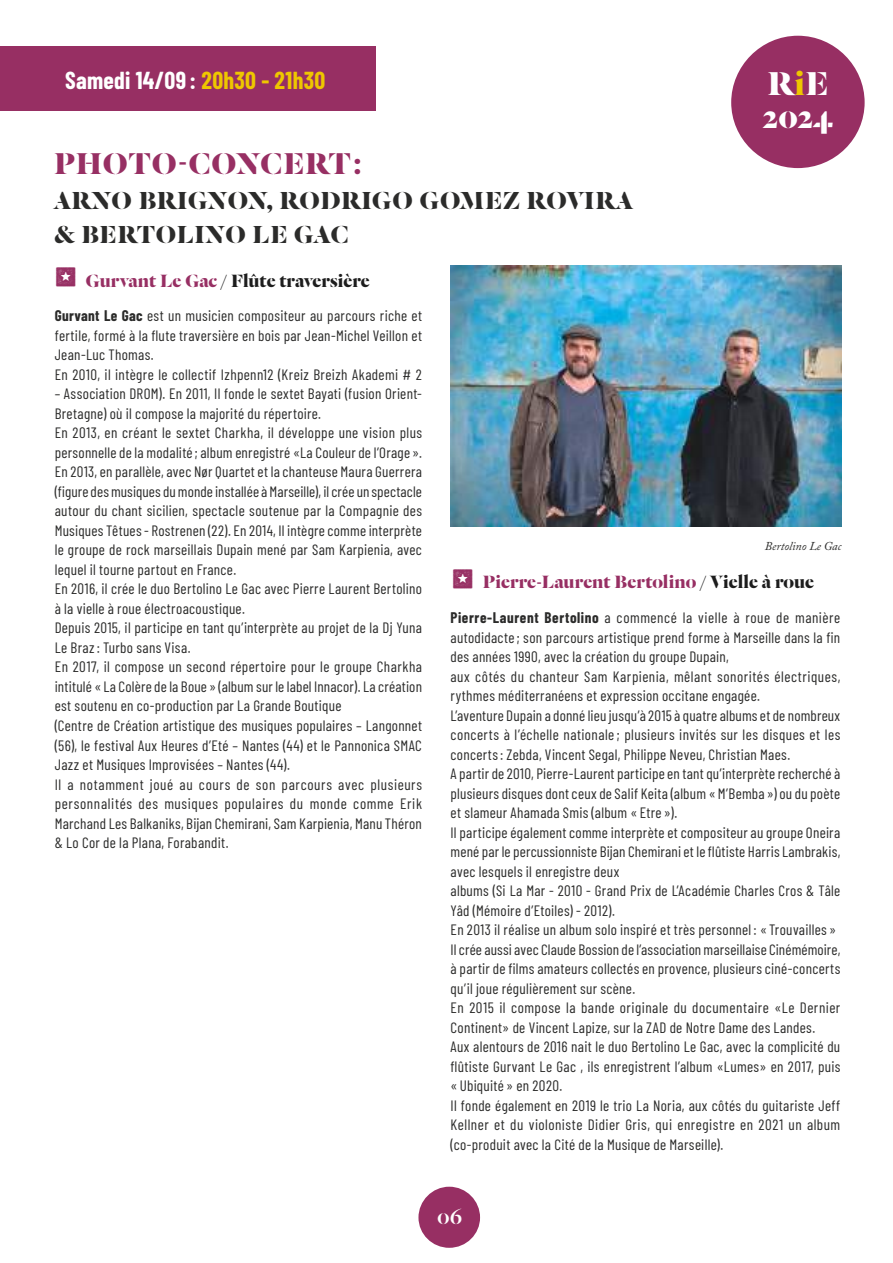
<style>
.page{position:relative;width:893px;height:1263px;background:#fff}
.page>*{position:absolute;margin:0;border:0;box-sizing:border-box;transform-origin:0 0}
.t1{font:700 36.3px/32.5px "Dala Floda";letter-spacing:.005em;color:#fff}
.t2{font:700 33px "Dala Floda";letter-spacing:.02em;color:#972f63}
.t3{font:30.6px "Veneer Extras";color:#972f63}
.t4{font:700 27px/34.5px "Dala Floda";letter-spacing:.02em;color:#2b2b2a}
.t5{font:24.75px "Dala Floda Roman No.2";color:#fff}
.t6{font:700 24px "Barlow Condensed";letter-spacing:.01em;color:#fff}
.t7{font:700 19.5px "Dala Floda";color:#972f63}
.t8{font:700 19.5px "Dala Floda";color:#1d1d1d}
.t9{font:15px/19.5px "Barlow Condensed";letter-spacing:.02em;color:#2b2b2a}
.t10{font:italic 12px "Adobe Caslon Pro";color:#2b2b2a}
.s1{color:#eec700}
.s2{color:#972f63}
.s3{font-weight:700}
.s4{color:#1d1d1d}
</style>
<div class="page">
<div style="left:418px;top:1187px;width:62px;height:61px;background:#972f63;border-radius:50%"></div>
<div style="left:731px;top:36px;width:134px;height:132px;background:#972f63;border-radius:50%"></div>
<div style="left:0;top:47px;width:375px;height:64px;background:#972f63"></div>
<img style="left:451px;top:266px;width:390px;height:261px">
<h3 class="t6" style="left:65px;top:64px;width:262px">Samedi 14/09 : <span class="s1">20h30 - 21h30</span></h3>
<h2 class="t2" style="left:54px;top:141px;width:309px">PHOTO-CONCERT :</h2>
<h3 class="t4" style="left:54px;top:182px;width:580px">ARNO BRIGNON, RODRIGO GOMEZ ROVIRA &amp; BERTOLINO LE GAC</h3>
<h3 class="t3" style="left:55px;top:260px;width:24px">1</h3>
<h3 class="t8" style="left:86px;top:267px;width:286px"><span class="s2">Gurvant Le Gac</span> / Flûte traversière</h3>
<h1 class="t1" style="left:763px;top:66px;width:72px">R<span class="s1">i</span>E<br>2024</h1>
<p class="t9" style="left:55px;top:305px;width:369px"><span class="s3">Gurvant Le Gac</span> est un musicien compositeur au parcours riche et fertile, formé à la flute traversière en bois par Jean-Michel Veillon et Jean-Luc Thomas.<br>En 2010, il intègre le collectif Izhpenn12 (Kreiz Breizh Akademi # 2</p>
<p class="t9" style="left:55px;top:383px;width:369px">– Association DROM). En 2011, Il fonde le sextet Bayati (fusion Orient-Bretagne) où il compose la majorité du répertoire.<br>En 2013, en créant le sextet Charkha, il développe une vision plus personnelle de la modalité ; album enregistré «La Couleur de l’Orage ».<br>En 2013, en parallèle, avec Nør Quartet et la chanteuse Maura Guerrera (figure des musiques du monde installée à Marseille), il crée un spectacle autour du chant sicilien, spectacle soutenue par la Compagnie des Musiques Têtues - Rostrenen (22). En 2014, Il intègre comme interprète le groupe de rock marseillais Dupain mené par Sam Karpienia, avec lequel il tourne partout en France.<br>En 2016, il crée le duo Bertolino Le Gac avec Pierre Laurent Bertolino à la vielle à roue électroacoustique.<br>Depuis 2015, il participe en tant qu’interprète au projet de la Dj Yuna Le Braz: Turbo sans Visa.<br>En 2017, il compose un second répertoire pour le groupe Charkha intitulé « La Colère de la Boue » (album sur le label Innacor). La création est soutenu en co-production par La Grande Boutique<br>(Centre de Création artistique des musiques populaires – Langonnet (56), le festival Aux Heures d’Eté – Nantes (44) et le Pannonica SMAC Jazz et Musiques Improvisées – Nantes (44).<br>Il a notamment joué au cours de son parcours avec plusieurs personnalités des musiques populaires du monde comme Erik Marchand Les Balkaniks, Bijan Chemirani, Sam Karpienia, Manu Théron &amp; Lo Cor de la Plana, Forabandit.</p>
<h3 class="t3" style="left:452px;top:562px;width:24px">1</h3>
<p class="t10" style="left:765px;top:539px;width:78px">Bertolino Le Gac</p>
<h3 class="t7" style="left:483px;top:569px;width:333px">Pierre-Laurent Bertolino <span class="s4">/ Vielle à roue</span></h3>
<p class="t9" style="left:451px;top:607px;width:391px"><span class="s3">Pierre-Laurent Bertolino</span> a commencé la vielle à roue de manière autodidacte ; son parcours artistique prend forme à Marseille dans la fin des années 1990, avec la création du groupe Dupain,<br>aux côtés du chanteur Sam Karpienia, mêlant sonorités électriques, rythmes méditerranéens et expression occitane engagée.<br>L’aventure Dupain a donné lieu jusqu’à 2015 à quatre albums et de nombreux concerts à l’échelle nationale ; plusieurs invités sur les disques et les concerts: Zebda, Vincent Segal, Philippe Neveu, Christian Maes.<br>A partir de 2010, Pierre-Laurent participe en tant qu’interprète recherché à plusieurs disques dont ceux de Salif Keita (album « M’Bemba ») ou du poète et slameur Ahamada Smis (album « Etre »).<br>Il participe également comme interprète et compositeur au groupe Oneira mené par le percussionniste Bijan Chemirani et le flûtiste Harris Lambrakis, avec lesquels il enregistre deux<br>albums (Si La Mar - 2010 - Grand Prix de L’Académie Charles Cros &amp; Tâle Yâd (Mémoire d’Etoiles) - 2012).<br>En 2013 il réalise un album solo inspiré et très personnel : « Trouvailles » Il crée aussi avec Claude Bossion de l’association marseillaise Cinémémoire, à partir de films amateurs collectés en provence, plusieurs ciné-concerts qu’il joue régulièrement sur scène.<br>En 2015 il compose la bande originale du documentaire «Le Dernier Continent» de Vincent Lapize, sur la ZAD de Notre Dame des Landes.<br>Aux alentours de 2016 nait le duo Bertolino Le Gac, avec la complicité du flûtiste Gurvant Le Gac , ils enregistrent l’album «Lumes» en 2017, puis « Ubiquité » en 2020.<br>Il fonde également en 2019 le trio La Noria, aux côtés du guitariste Jeff Kellner et du violoniste Didier Gris, qui enregistre en 2021 un album (co-produit avec la Cité de la Musique de Marseille).</p>
<h3 class="t5" style="left:437px;top:1200px;width:26px">06</h3>
</div>
